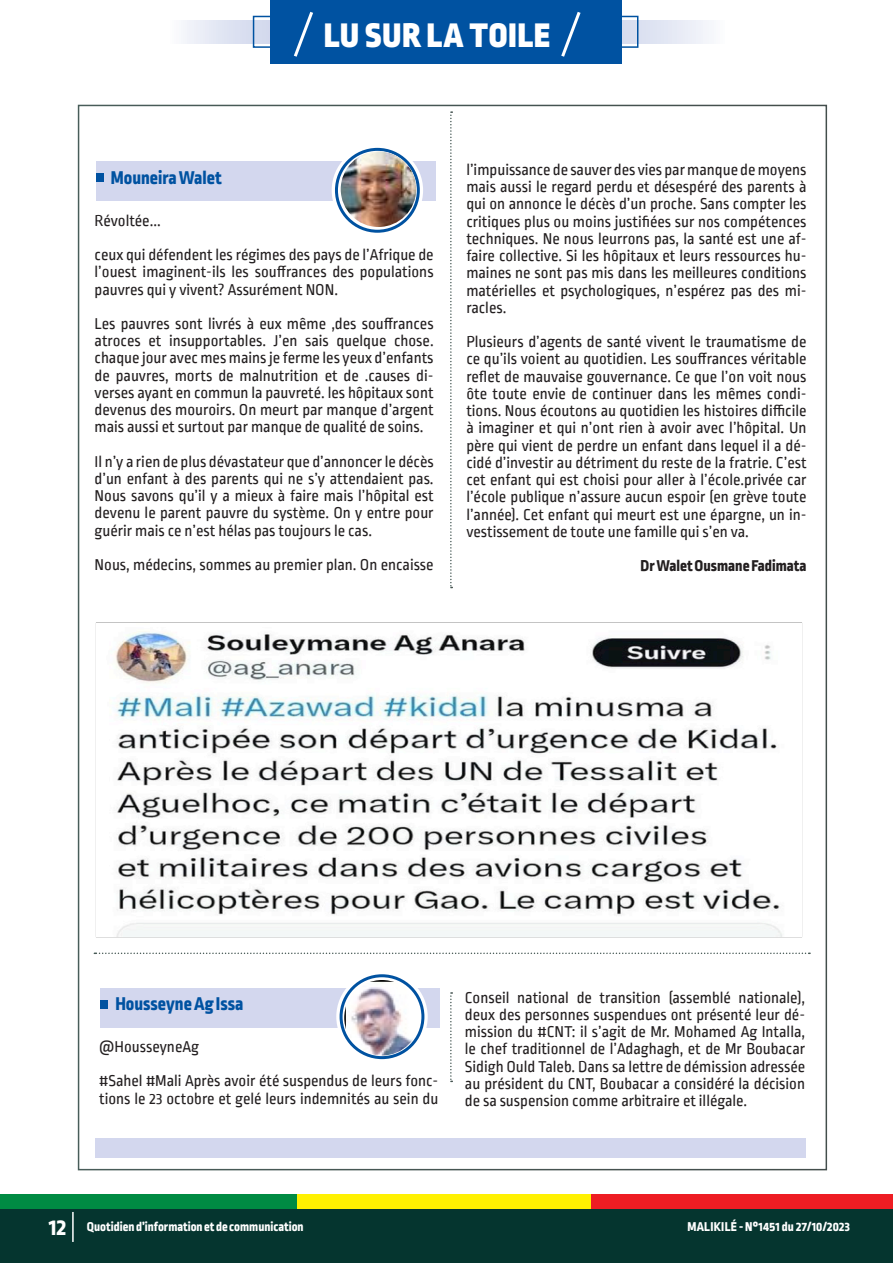
<style>
.page{position:relative;width:893px;height:1263px;background:#fff}
.page>*{position:absolute;margin:0;border:0;box-sizing:border-box;transform-origin:0 0}
.t1{font:900 36px "Ropa Sans Pro";letter-spacing:.03em;color:#fff}
.t2{font:800 24px "Ropa Sans Pro";color:#fff}
.t3{font:800 19.5px "Ropa Sans Pro";color:#0052a1}
.t4{font:16.5px/17.2px "Ropa Sans PTT";color:#231f20;text-align:justify}
.t5{font:800 16.5px "Ropa Sans Pro";color:#231f20}
.t6{font:800 13.5px "Ropa Sans Pro";color:#fff}
.t7{font:800 13.5px "Ropa Sans Pro";letter-spacing:.02em;color:#fff}
</style>
<div class="page">
<div style="left:0;top:1195px;width:297px;height:17px;background:#008b43"></div>
<div style="left:297px;top:1195px;width:297px;height:17px;background:#fff101"></div>
<div style="left:592px;top:1195px;width:301px;height:17px;background:#ee1d23"></div>
<div style="left:0;top:1209px;width:893px;height:54px;background:#05352f"></div>
<hr style="left:72px;top:1212px;width:2px;height:30px;background:#fff">
<svg style="left:183px;top:21px;width:526px;height:23px;background:#e0e5f2"></svg>
<div style="left:253px;top:16px;width:385px;height:32px;border:2px solid #0052a1"></div>
<div style="left:270px;top:0;width:351px;height:64px;background:#0052a1"></div>
<svg style="left:293px;top:11px;width:20px;height:46px"></svg>
<svg style="left:561px;top:11px;width:20px;height:46px"></svg>
<div style="left:96px;top:1138px;width:710px;height:20px;background:#d3d7ee"></div>
<svg style="left:450px;top:111px;width:2px;height:477px"></svg>
<svg style="left:450px;top:992px;width:2px;height:90px"></svg>
<svg style="left:94px;top:952px;width:716px;height:2px"></svg>
<div style="left:100px;top:988px;width:340px;height:40px;background:#d3d7ee"></div>
<div style="left:100px;top:1000px;width:8px;height:8px;background:#0052a1"></div>
<svg style="left:336px;top:971px;width:92px;height:91px"></svg>
<svg style="left:341px;top:976px;width:82px;height:82px"></svg>
<div style="left:340px;top:974px;width:84px;height:85px;border:3px solid #0052a1;border-radius:50%"></div>
<img style="left:344px;top:980px;width:76px;height:75px;border-radius:38px">
<img style="left:96px;top:622px;width:707px;height:316px">
<div style="left:96px;top:162px;width:339px;height:39px;background:#d3d7ee"></div>
<div style="left:96px;top:174px;width:7px;height:8px;background:#0052a1"></div>
<svg style="left:332px;top:145px;width:91px;height:91px"></svg>
<svg style="left:336px;top:149px;width:82px;height:82px"></svg>
<div style="left:335px;top:148px;width:85px;height:85px;border:3px solid #0052a1;border-radius:50%"></div>
<img style="left:341px;top:151px;width:75px;height:76px;border-radius:38px">
<p class="t1" style="left:324px;top:13px;width:228px">LU SUR LA TOILE</p>
<p class="t3" style="left:111px;top:166px;width:112px">Mouneira Walet</p>
<p class="t4" style="left:95px;top:213px;width:68px">Révoltée...</p>
<p class="t4" style="left:95px;top:247px;width:341px">ceux qui défendent les régimes des pays de l’Afrique de l’ouest imaginent-ils les souffrances des populations pauvres qui y vivent? Assurément NON.</p>
<p class="t4" style="left:95px;top:316px;width:341px">Les pauvres sont livrés à eux même ,des souffrances atroces et insupportables. J’en sais quelque chose. chaque jour avec mes mains je ferme les yeux d’enfants de pauvres, morts de malnutrition et de .causes di&shy;verses ayant en commun la pauvreté. les hôpitaux sont devenus des mouroirs. On meurt par manque d’argent mais aussi et surtout par manque de qualité de soins.</p>
<p class="t4" style="left:95px;top:454px;width:341px">Il n’y a rien de plus dévastateur que d’annoncer le décès d’un enfant à des parents qui ne s’y attendaient pas.<br>Nous savons qu’il y a mieux à faire mais l’hôpital est devenu le parent pauvre du système. On y entre pour guérir mais ce n’est hélas pas toujours le cas.</p>
<p class="t4" style="left:95px;top:557px;width:340px">Nous, médecins, sommes au premier plan. On encaisse</p>
<p class="t4" style="left:466px;top:162px;width:342px">l’impuissance de sauver des vies par manque de moyens mais aussi le regard perdu et désespéré des parents à qui on annonce le décès d’un proche. Sans compter les critiques plus ou moins justifiées sur nos compétences techniques. Ne nous leurrons pas, la santé est une af&shy;faire collective. Si les hôpitaux et leurs ressources hu&shy;maines ne sont pas mis dans les meilleures conditions matérielles et psychologiques, n’espérez pas des mi&shy;racles.</p>
<p class="t4" style="left:466px;top:334px;width:342px">Plusieurs d’agents de santé vivent le traumatisme de ce qu’ils voient au quotidien. Les souffrances véritable reflet de mauvaise gouvernance. Ce que l’on voit nous ôte toute envie de continuer dans les mêmes condi&shy;tions. Nous écoutons au quotidien les histoires difficile à imaginer et qui n’ont rien à avoir avec l’hôpital. Un père qui vient de perdre un enfant dans lequel il a dé&shy;cidé d’investir au détriment du reste de la fratrie. C’est cet enfant qui est choisi pour aller à l’école.privée car l’école publique n’assure aucun espoir (en grève toute l’année). Cet enfant qui meurt est une épargne, un in&shy;vestissement de toute une famille qui s’en va.</p>
<p class="t5" style="left:641px;top:556px;width:167px">Dr Walet Ousmane Fadimata</p>
<p class="t3" style="left:115px;top:992px;width:129px">Housseyne Ag Issa</p>
<p class="t4" style="left:99px;top:1039px;width:101px">@HousseyneAg</p>
<p class="t4" style="left:99px;top:1073px;width:341px">#Sahel #Mali Après avoir été suspendus de leurs fonc&shy;tions le 23 octobre et gelé leurs indemnités au sein du</p>
<p class="t4" style="left:465px;top:990px;width:342px">Conseil national de transition (assemblé nationale), deux des personnes suspendues ont présenté leur dé&shy;mission du #CNT: il s’agit de Mr. Mohamed Ag Intalla, le chef traditionnel de l’Adaghagh, et de Mr Boubacar Sidigh Ould Taleb. Dans sa lettre de démission adressée au président du CNT, Boubacar a considéré la décision de sa suspension comme arbitraire et illégale.</p>
<h2 class="t2" style="left:49px;top:1213px;width:19px">12</h2>
<p class="t6" style="left:87px;top:1219px;width:218px">Quotidien d’information et de communication</p>
<p class="t7" style="left:687px;top:1219px;width:164px">MALIKILÉ - N°1451 du 27/10/2023</p>
</div>
